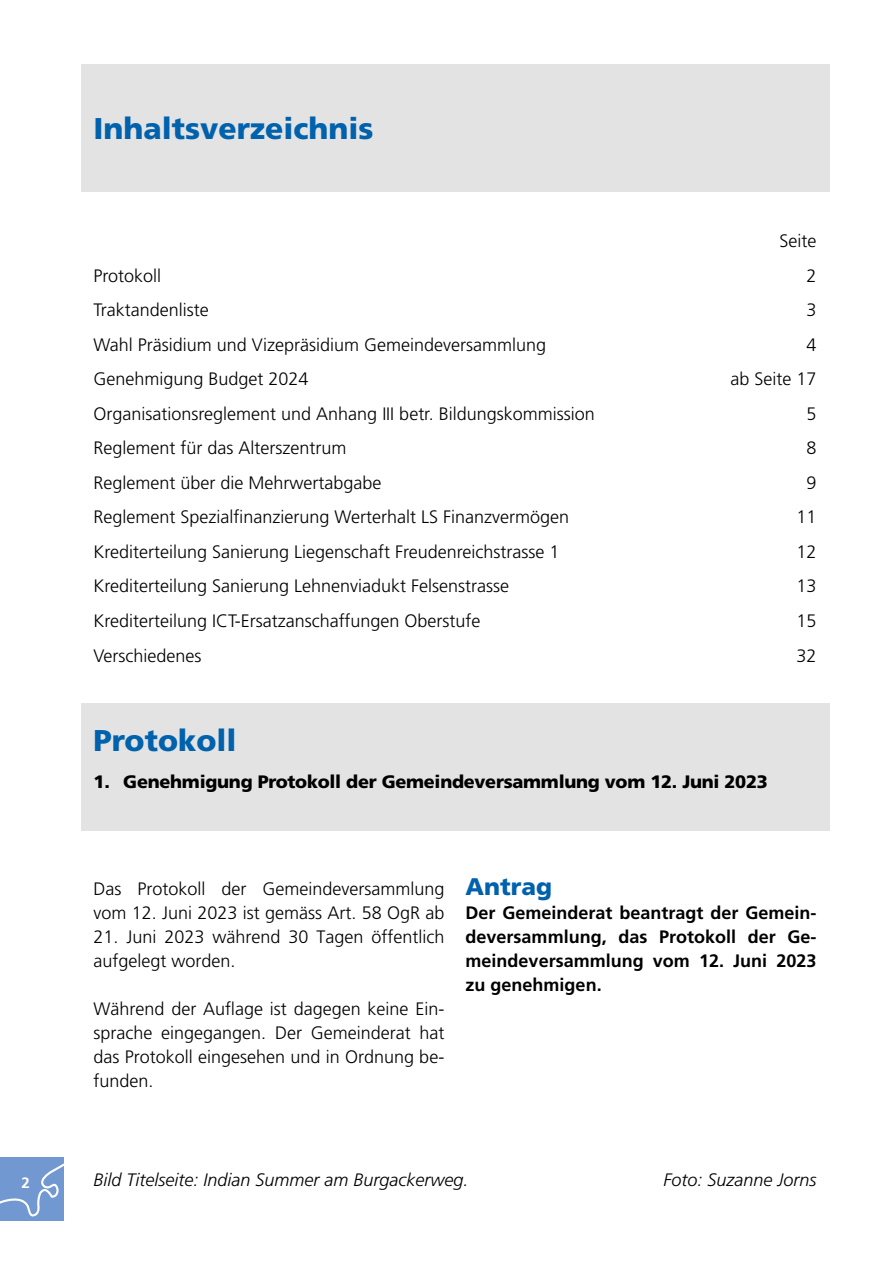
<style>
.page{position:relative;width:893px;height:1263px;background:#fff}
.page>*{position:absolute;margin:0;border:0;box-sizing:border-box;transform-origin:0 0}
.t1{font:900 30px "Frutiger LT Std";color:#0061ad}
.t2{font:900 24px "Frutiger LT Std";color:#0061ad}
.t3{font:300 18px/24px "Frutiger LT Std";color:#000}
.t4{font:700 18px/24px "Frutiger LT Std";color:#000;text-align:justify}
.t5{font:italic 300 18px "Frutiger LT Std";color:#000}
.t6{font:900 18px "Frutiger LT Std";letter-spacing:-.015em;color:#000}
.t7{font:700 15px "Frutiger LT Std";color:#fff}
</style>
<div class="page">
<div style="left:0;top:1157px;width:64px;height:63px;background:#7198d0"></div>
<svg style="left:0;top:1163px;width:64px;height:54px"></svg>
<div style="left:81px;top:64px;width:748px;height:127px;background:#e3e3e3"></div>
<div style="left:81px;top:703px;width:748px;height:128px;background:#e3e3e3"></div>
<p class="t7" style="left:21px;top:1174px;width:10px">2</p>
<h1 class="t1" style="left:94px;top:110px;width:282px">Inhaltsverzeichnis</h1>
<p class="t3" style="left:779px;top:229px;width:38px">Seite</p>
<p class="t3" style="left:94px;top:264px;width:69px">Protokoll</p>
<p class="t3" style="left:806px;top:264px;width:12px">2</p>
<p class="t3" style="left:94px;top:298px;width:117px">Traktandenliste</p>
<p class="t3" style="left:806px;top:298px;width:12px">3</p>
<p class="t3" style="left:94px;top:333px;width:454px">Wahl Präsidium und Vizepräsidium Gemeindeversammlung</p>
<p class="t3" style="left:806px;top:333px;width:12px">4</p>
<p class="t3" style="left:94px;top:367px;width:217px">Genehmigung Budget 2024</p>
<p class="t3" style="left:730px;top:367px;width:88px">ab Seite 17</p>
<p class="t3" style="left:94px;top:402px;width:503px">Organisationsreglement und Anhang III betr. Bildungskommission</p>
<p class="t3" style="left:806px;top:402px;width:12px">5</p>
<p class="t3" style="left:94px;top:436px;width:255px">Reglement für das Alterszentrum</p>
<p class="t3" style="left:806px;top:436px;width:12px">8</p>
<p class="t3" style="left:94px;top:471px;width:290px">Reglement über die Mehrwertabgabe</p>
<p class="t3" style="left:806px;top:471px;width:12px">9</p>
<p class="t3" style="left:94px;top:505px;width:477px">Reglement Spezialfinanzierung Werterhalt LS Finanzvermögen</p>
<p class="t3" style="left:796px;top:505px;width:22px">11</p>
<p class="t3" style="left:94px;top:540px;width:468px">Krediterteilung Sanierung Liegenschaft Freudenreichstrasse 1</p>
<p class="t3" style="left:796px;top:540px;width:22px">12</p>
<p class="t3" style="left:94px;top:574px;width:417px">Krediterteilung Sanierung Lehnenviadukt Felsenstrasse</p>
<p class="t3" style="left:796px;top:574px;width:22px">13</p>
<p class="t3" style="left:94px;top:609px;width:389px">Krediterteilung ICT-Ersatzanschaffungen Oberstufe</p>
<p class="t3" style="left:796px;top:609px;width:22px">15</p>
<p class="t3" style="left:94px;top:643px;width:110px">Verschiedenes</p>
<p class="t3" style="left:796px;top:643px;width:22px">32</p>
<h1 class="t1" style="left:94px;top:722px;width:144px">Protokoll</h1>
<p class="t6" style="left:94px;top:771px;width:676px">1. Genehmigung Protokoll der Gemeindeversammlung vom 12. Juni 2023</p>
<p class="t3" style="left:94px;top:877px;width:352px">Das Protokoll der Gemeindeversammlung vom 12. Juni 2023 ist gemäss Art. 58 OgR ab</p>
<p class="t3" style="left:94px;top:925px;width:352px">21. Juni 2023 während 30 Tagen öffentlich aufgelegt worden.</p>
<p class="t3" style="left:94px;top:997px;width:352px;text-align:justify">Während der Auflage ist dagegen keine Ein&shy;sprache eingegangen. Der Gemeinderat hat das Protokoll eingesehen und in Ordnung be&shy;funden.</p>
<h2 class="t2" style="left:466px;top:872px;width:88px">Antrag</h2>
<p class="t4" style="left:466px;top:901px;width:352px">Der Gemeinderat beantragt der Gemein&shy;deversammlung, das Protokoll der Ge&shy;meindeversammlung vom 12. Juni 2023 zu genehmigen.</p>
<p class="t5" style="left:94px;top:1169px;width:377px">Bild Titelseite: Indian Summer am Burgackerweg.</p>
<p class="t5" style="left:663px;top:1169px;width:155px">Foto: Suzanne Jorns</p>
</div>
